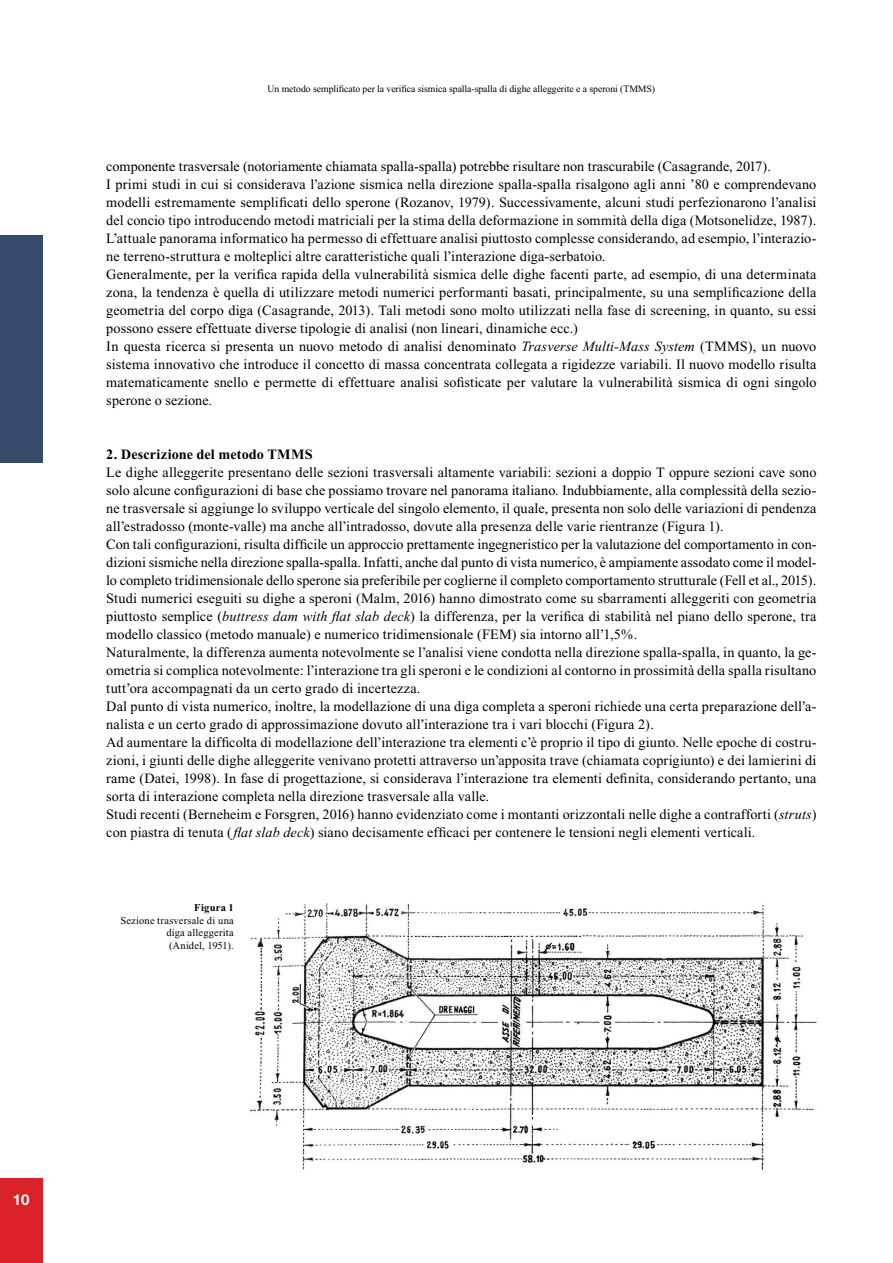
<style>
.page{position:relative;width:893px;height:1263px;background:#fff}
.page>*{position:absolute;margin:0;border:0;box-sizing:border-box;transform-origin:0 0}
.t1{font:700 15px "Helvetica Neue";color:#fff}
.t2{font:14.25px/18px "Times New Roman";letter-spacing:.005em;color:#000}
.t3{font:700 14.25px "Times New Roman";letter-spacing:.01em;color:#000}
.t4{font:10.5px/12.6px "Times New Roman";letter-spacing:.02em;color:#000;text-align:justify}
.t5{font:700 10.5px "Times New Roman";letter-spacing:.025em;color:#000}
.t6{font:9.75px "Times New Roman";letter-spacing:-.005em;color:#000}
.s1{font-style:italic}
</style>
<div class="page">
<div style="left:0;top:1178px;width:43px;height:85px;background:#da2128"></div>
<div style="left:0;top:236px;width:43px;height:227px;background:#394b6a"></div>
<img style="left:251px;top:903px;width:566px;height:266px">
<p class="t6" style="left:268px;top:84px;width:389px">Un metodo semplificato per la verifica sismica spalla-spalla di dighe alleggerite e a speroni (TMMS)</p>
<p class="t2" style="left:106px;top:157px;width:712px">componente trasversale (notoriamente chiamata spalla-spalla) potrebbe risultare non trascurabile (Casagrande, 2017).<br>I primi studi in cui si considerava l’azione sismica nella direzione spalla-spalla risalgono agli anni ’80 e comprendevano modelli estremamente semplificati dello sperone (Rozanov, 1979). Successivamente, alcuni studi perfezionarono l’analisi del concio tipo introducendo metodi matriciali per la stima della deformazione in sommità della diga (Motsonelidze, 1987).<br>L’attuale panorama informatico ha permesso di effettuare analisi piuttosto complesse considerando, ad esempio, l’interazio&shy;ne terreno-struttura e molteplici altre caratteristiche quali l’interazione diga-serbatoio.<br>Generalmente, per la verifica rapida della vulnerabilità sismica delle dighe facenti parte, ad esempio, di una determinata zona, la tendenza è quella di utilizzare metodi numerici performanti basati, principalmente, su una semplificazione della geometria del corpo diga (Casagrande, 2013). Tali metodi sono molto utilizzati nella fase di screening, in quanto, su essi possono essere effettuate diverse tipologie di analisi (non lineari, dinamiche ecc.)<br>In questa ricerca si presenta un nuovo metodo di analisi denominato <span class="s1">Trasverse Multi-Mass System</span> (TMMS), un nuovo sistema innovativo che introduce il concetto di massa concentrata collegata a rigidezze variabili. Il nuovo modello risulta matematicamente snello e permette di effettuare analisi sofisticate per valutare la vulnerabilità sismica di ogni singolo sperone o sezione.</p>
<p class="t3" style="left:106px;top:446px;width:208px">2. Descrizione del metodo TMMS</p>
<p class="t2" style="left:106px;top:463px;width:712px">Le dighe alleggerite presentano delle sezioni trasversali altamente variabili: sezioni a doppio T oppure sezioni cave sono solo alcune configurazioni di base che possiamo trovare nel panorama italiano. Indubbiamente, alla complessità della sezio&shy;ne trasversale si aggiunge lo sviluppo verticale del singolo elemento, il quale, presenta non solo delle variazioni di pendenza all’estradosso (monte-valle) ma anche all’intradosso, dovute alla presenza delle varie rientranze (Figura 1).<br>Con tali configurazioni, risulta difficile un approccio prettamente ingegneristico per la valutazione del comportamento in con&shy;dizioni sismiche nella direzione spalla-spalla. Infatti, anche dal punto di vista numerico, è ampiamente assodato come il model&shy;lo completo tridimensionale dello sperone sia preferibile per coglierne il completo comportamento strutturale (Fell et al., 2015).<br>Studi numerici eseguiti su dighe a speroni (Malm, 2016) hanno dimostrato come su sbarramenti alleggeriti con geometria piuttosto semplice (<span class="s1">buttress dam with flat slab deck</span>) la differenza, per la verifica di stabilità nel piano dello sperone, tra modello classico (metodo manuale) e numerico tridimensionale (FEM) sia intorno all’1,5%.<br>Naturalmente, la differenza aumenta notevolmente se l’analisi viene condotta nella direzione spalla-spalla, in quanto, la ge&shy;ometria si complica notevolmente: l’interazione tra gli speroni e le condizioni al contorno in prossimità della spalla risultano tutt’ora accompagnati da un certo grado di incertezza.<br>Dal punto di vista numerico, inoltre, la modellazione di una diga completa a speroni richiede una certa preparazione dell’a&shy;nalista e un certo grado di approssimazione dovuto all’interazione tra i vari blocchi (Figura 2).<br>Ad aumentare la difficolta di modellazione dell’interazione tra elementi c’è proprio il tipo di giunto. Nelle epoche di costru&shy;zioni, i giunti delle dighe alleggerite venivano protetti attraverso un’apposita trave (chiamata coprigiunto) e dei lamierini di rame (Datei, 1998). In fase di progettazione, si considerava l’interazione tra elementi definita, considerando pertanto, una sorta di interazione completa nella direzione trasversale alla valle.<br>Studi recenti (Berneheim e Forsgren, 2016) hanno evidenziato come i montanti orizzontali nelle dighe a contrafforti (<span class="s1">struts</span>) con piastra di tenuta (<span class="s1">flat slab deck</span>) siano decisamente efficaci per contenere le tensioni negli elementi verticali.</p>
<p class="t5" style="left:194px;top:902px;width:41px">Figura 1</p>
<p class="t4" style="left:166px;top:914px;width:69px;text-indent:-46px">Sezione trasversale di una diga alleggerita (Anidel, 1951).</p>
<p class="t1" style="left:13px;top:1190px;width:18px">10</p>
</div>
